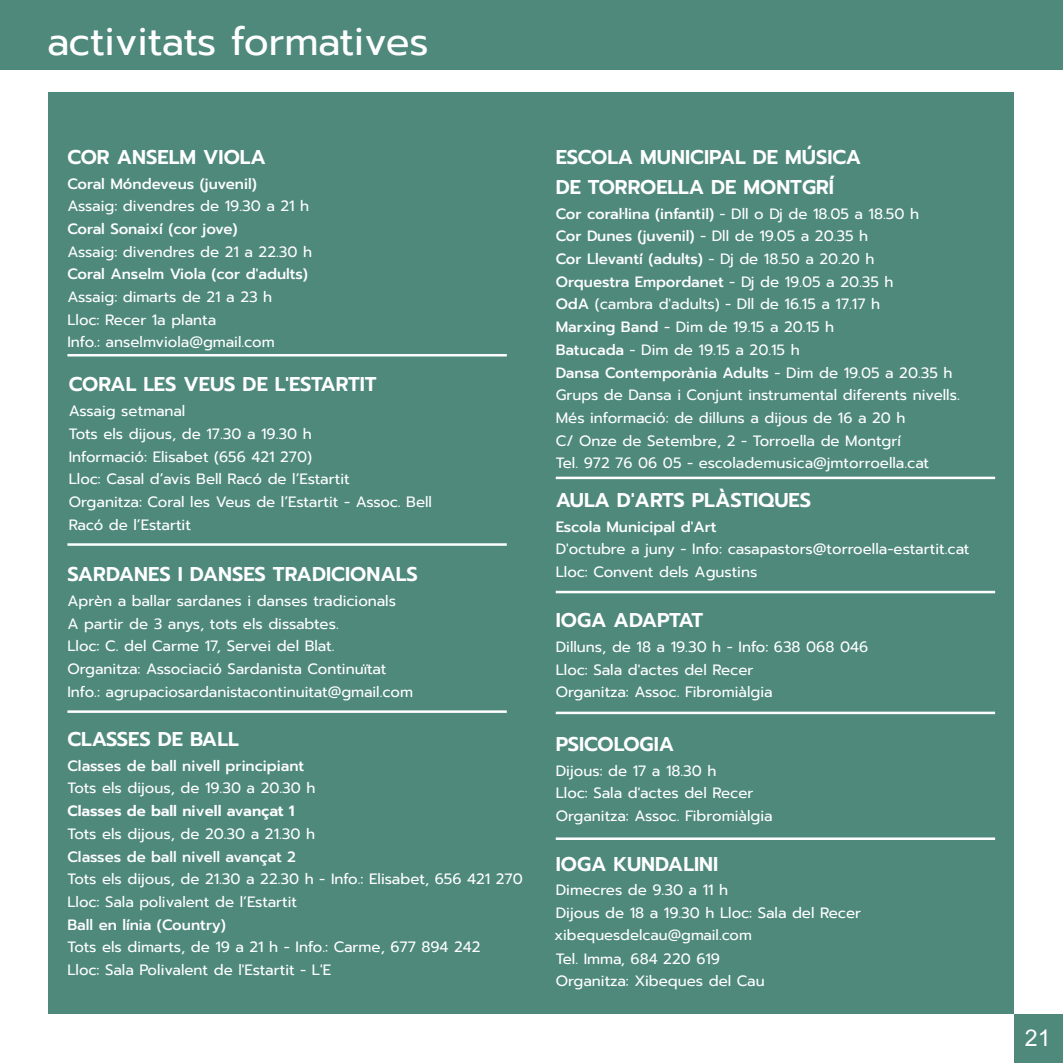
<style>
.page{position:relative;width:1063px;height:1063px;background:#fff}
.page>*{position:absolute;margin:0;border:0;box-sizing:border-box;transform-origin:0 0}
.t1{font:39.5px "Prompt";color:#fff}
.t2{font:23.25px "Arial Nova";color:#fff}
.t3{font:600 20px/30.2px "Prompt";color:#fff}
.t4{font:15px/22.8px "Prompt";color:#fff}
.t5{font:500 15px "Prompt";color:#fff}
.t6{font:600 15px "Prompt";color:#fff}
.t7{font:14.75px "Prompt";color:#fff}
.s1{font-weight:500}
</style>
<div class="page">
<div style="left:0;top:1px;width:1063px;height:69px;background:#4e897c"></div>
<div style="left:49px;top:92px;width:965px;height:922px;background:#4e897c"></div>
<hr style="left:67px;top:354px;width:440px;height:3px;background:#fff">
<hr style="left:67px;top:543px;width:440px;height:3px;background:#fff">
<hr style="left:67px;top:710px;width:440px;height:3px;background:#fff">
<hr style="left:556px;top:477px;width:439px;height:2px;background:#fff">
<hr style="left:556px;top:591px;width:439px;height:2px;background:#fff">
<hr style="left:556px;top:712px;width:439px;height:2px;background:#fff">
<hr style="left:556px;top:837px;width:439px;height:3px;background:#fff">
<div style="left:1014px;top:1014px;width:49px;height:48px;background:#4e897c"></div>
<h1 class="t1" style="left:47px;top:26px;width:383px">activitats formatives</h1>
<h3 class="t3" style="left:67px;top:144px;width:200px">COR ANSELM VIOLA</h3>
<p class="t5" style="left:67px;top:177px;width:191px">Coral Móndeveus (juvenil)</p>
<p class="t4" style="left:67px;top:196px;width:243px">Assaig: divendres de 19.30 a 21 h</p>
<p class="t5" style="left:67px;top:223px;width:172px">Coral Sonaixí (cor jove)</p>
<p class="t4" style="left:67px;top:241px;width:246px">Assaig: divendres de 21 a 22.30 h</p>
<p class="t5" style="left:67px;top:268px;width:242px">Coral Anselm Viola (cor d'adults)</p>
<p class="t4" style="left:67px;top:287px;width:209px">Assaig: dimarts de 21 a 23 h<br>Lloc: Recer 1a planta<br>Info.: anselmviola@gmail.com</p>
<h3 class="t3" style="left:69px;top:371px;width:309px">CORAL LES VEUS DE L'ESTARTIT</h3>
<p class="t4" style="left:69px;top:401px;width:365px">Assaig setmanal<br>Tots els dijous, de 17.30 a 19.30 h<br>Informació: Elisabet (656 421 270)<br>Lloc: Casal d’avis Bell Racó de l’Estartit<br>Organitza: Coral les Veus de l’Estartit - Assoc. Bell Racó de l’Estartit</p>
<h3 class="t3" style="left:67px;top:561px;width:352px">SARDANES I DANSES TRADICIONALS</h3>
<p class="t4" style="left:67px;top:591px;width:347px">Aprèn a ballar sardanes i danses tradicionals<br>A partir de 3 anys, tots els dissabtes.<br>Lloc: C. del Carme 17, Servei del Blat.<br>Organitza: Associació Sardanista Continuïtat Info.: agrupaciosardanistacontinuitat@gmail.com</p>
<h3 class="t3" style="left:67px;top:726px;width:173px">CLASSES DE BALL</h3>
<p class="t5" style="left:67px;top:760px;width:239px">Classes de ball nivell principiant</p>
<p class="t4" style="left:67px;top:778px;width:250px">Tots els dijous, de 19.30 a 20.30 h</p>
<p class="t6" style="left:67px;top:805px;width:229px">Classes de ball nivell avançat 1</p>
<p class="t4" style="left:67px;top:824px;width:249px">Tots els dijous, de 20.30 a 21.30 h</p>
<p class="t5" style="left:67px;top:850px;width:230px">Classes de ball nivell avançat 2</p>
<p class="t4" style="left:67px;top:869px;width:457px">Tots els dijous, de 21.30 a 22.30 h - Info.: Elisabet, 656 421 270<br>Lloc: Sala polivalent de l’Estartit</p>
<p class="t5" style="left:67px;top:918px;width:160px">Ball en línia (Country)</p>
<p class="t4" style="left:67px;top:937px;width:415px">Tots els dimarts, de 19 a 21 h - Info.: Carme, 677 894 242<br>Lloc: Sala Polivalent de l'Estartit - L'E</p>
<h3 class="t3" style="left:556px;top:144px;width:307px">ESCOLA MUNICIPAL DE MÚSICA<br>DE TORROELLA DE MONTGRÍ</h3>
<p class="t4" style="left:556px;top:204px;width:406px"><span class="s1">Cor coraŀlina (infantil)</span> - Dll o Dj de 18.05 a 18.50 h<br><span class="s1">Cor Dunes (juvenil)</span> - Dll de 19.05 a 20.35 h<br><span class="s1">Cor Llevantí (adults)</span> - Dj de 18.50 a 20.20 h<br><span class="s1">Orquestra Empordanet</span> - Dj de 19.05 a 20.35 h<br><span class="s1">OdA</span> (cambra d'adults) - Dll de 16.15 a 17.17 h<br><span class="s1">Marxing Band</span> - Dim de 19.15 a 20.15 h<br><span class="s1">Batucada</span> - Dim de 19.15 a 20.15 h<br><span class="s1">Dansa Contemporània Adults</span> - Dim de 19.05 a 20.35 h Grups de Dansa i Conjunt instrumental diferents nivells.<br>Més informació: de dilluns a dijous de 16 a 20 h<br>C/ Onze de Setembre, 2 - Torroella de Montgrí<br>Tel. 972 76 06 05 - escolademusica@jmtorroella.cat</p>
<h3 class="t3" style="left:556px;top:487px;width:257px">AULA D'ARTS PLÀSTIQUES</h3>
<p class="t5" style="left:556px;top:520px;width:162px">Escola Municipal d'Art</p>
<p class="t4" style="left:556px;top:539px;width:415px">D'octubre a juny - Info: casapastors@torroella-estartit.cat<br>Lloc: Convent dels Agustins</p>
<h3 class="t3" style="left:556px;top:607px;width:149px">IOGA ADAPTAT</h3>
<p class="t4" style="left:556px;top:637px;width:314px">Dilluns, de 18 a 19.30 h - Info: 638 068 046<br>Lloc: Sala d'actes del Recer<br>Organitza: Assoc. Fibromiàlgia</p>
<h3 class="t3" style="left:556px;top:731px;width:120px">PSICOLOGIA</h3>
<p class="t4" style="left:556px;top:761px;width:219px">Dijous: de 17 a 18.30 h<br>Lloc: Sala d'actes del Recer<br>Organitza: Assoc. Fibromiàlgia</p>
<h3 class="t3" style="left:556px;top:851px;width:164px">IOGA KUNDALINI</h3>
<p class="t4" style="left:556px;top:880px;width:307px">Dimecres de 9.30 a 11 h<br>Dijous de 18 a 19.30 h Lloc: Sala del Recer</p>
<p class="t4" style="left:556px;top:948px;width:211px">Tel. Imma, 684 220 619<br>Organitza: Xibeques del Cau</p>
<p class="t7" style="left:554px;top:929px;width:199px">xibequesdelcau@gmail.com</p>
<h2 class="t2" style="left:1025px;top:1029px;width:27px">21</h2>
</div>
